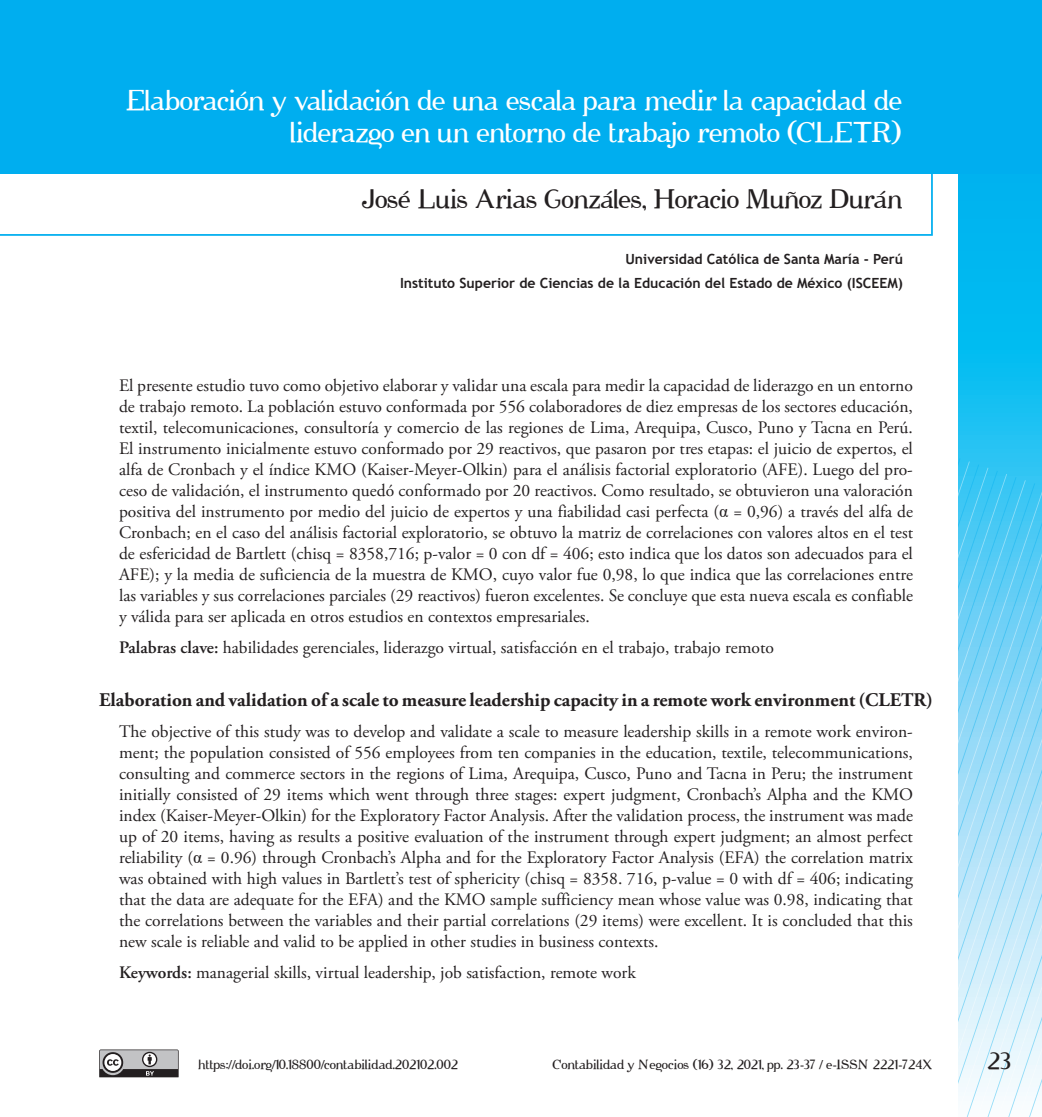
<style>
.page{position:relative;width:1042px;height:1117px;background:#fff}
.page>*{position:absolute;margin:0;border:0;box-sizing:border-box;transform-origin:0 0}
.t1{font:26.25px/31.5px "Cipher";letter-spacing:-.02em;color:#fff;text-align:right}
.t2{font:24.5px "Cipher";letter-spacing:-.015em;color:#231f20}
.t3{font:21.88px "Cipher";color:#231f20}
.t4{font:700 19.25px "Adobe Garamond Pro";color:#231f20}
.t5{font:17.5px/21px "Adobe Garamond Pro";color:#231f20;text-align:justify}
.t6{font:700 14px/24.2px "Trebuchet MS";color:#231f20;text-align:right}
.t7{font:12.25px "Cipher";color:#231f20}
.s1{font-family:"Times New Roman"}
.s2{font-weight:600}
</style>
<div class="page">
<svg style="left:958px;top:174px;width:84px;height:312px;background:#0cbbf1"></svg>
<svg style="left:958px;top:552px;width:84px;height:564px;background:#a4e0f8"></svg>
<svg style="left:968px;top:558px;width:74px;height:558px;background:#abe2f8"></svg>
<div style="left:0;top:0;width:1042px;height:174px;background:#00aeef"></div>
<svg style="left:99px;top:1049px;width:80px;height:28px;background:#8f8e90"></svg>
<svg style="left:0;top:174px;width:933px;height:62px"></svg>
<h1 class="t1" style="left:127px;top:85px;width:777px">Elaboración y validación de una escala para medir la capacidad de liderazgo en un entorno de trabajo remoto (CLETR)</h1>
<h2 class="t2" style="left:362px;top:184px;width:542px">José Luis Arias Gonzáles, Horacio Muñoz Durán</h2>
<p class="t6" style="left:400px;top:246px;width:504px">Universidad Católica de Santa María - Perú<br>Instituto Superior de Ciencias de la Educación del Estado de México (ISCEEM)</p>
<p class="t5" style="left:119px;top:375px;width:795px">El presente estudio tuvo como objetivo elaborar y validar una escala para medir la capacidad de liderazgo en un entorno de trabajo remoto. La población estuvo conformada por 556 colaboradores de diez empresas de los sectores educación, textil, telecomunicaciones, consultoría y comercio de las regiones de Lima, Arequipa, Cusco, Puno y Tacna en Perú.<br>El instrumento inicialmente estuvo conformado por 29 reactivos, que pasaron por tres etapas: el juicio de expertos, el alfa de Cronbach y el índice KMO (Kaiser-Meyer-Olkin) para el análisis factorial exploratorio (AFE). Luego del pro&shy;ceso de validación, el instrumento quedó conformado por 20 reactivos. Como resultado, se obtuvieron una valoración positiva del instrumento por medio del juicio de expertos y una fiabilidad casi perfecta (<span class="s1">α</span> = 0,96) a través del alfa de Cronbach; en el caso del análisis factorial exploratorio, se obtuvo la matriz de correlaciones con valores altos en el test de esfericidad de Bartlett (chisq = 8358,716; p-valor = 0 con df = 406; esto indica que los datos son adecuados para el AFE); y la media de suficiencia de la muestra de KMO, cuyo valor fue 0,98, lo que indica que las correlaciones entre las variables y sus correlaciones parciales (29 reactivos) fueron excelentes. Se concluye que esta nueva escala es confiable y válida para ser aplicada en otros estudios en contextos empresariales.</p>
<p class="t5" style="left:119px;top:637px;width:656px"><span class="s2">Palabras clave:</span> habilidades gerenciales, liderazgo virtual, satisfacción en el trabajo, trabajo remoto</p>
<p class="t4" style="left:99px;top:688px;width:835px">Elaboration and validation of a scale to measure leadership capacity in a remote work environment (CLETR)</p>
<p class="t5" style="left:119px;top:721px;width:795px">The objective of this study was to develop and validate a scale to measure leadership skills in a remote work environ&shy;ment; the population consisted of 556 employees from ten companies in the education, textile, telecommunications, consulting and commerce sectors in the regions of Lima, Arequipa, Cusco, Puno and Tacna in Peru; the instrument initially consisted of 29 items which went through three stages: expert judgment, Cronbach’s Alpha and the KMO index (Kaiser-Meyer-Olkin) for the Exploratory Factor Analysis. After the validation process, the instrument was made up of 20 items, having as results a positive evaluation of the instrument through expert judgment; an almost perfect reliability (<span class="s1">α</span> = 0.96) through Cronbach’s Alpha and for the Exploratory Factor Analysis (EFA) the correlation matrix was obtained with high values in Bartlett’s test of sphericity (chisq = 8358. 716, p-value = 0 with df = 406; indicating that the data are adequate for the EFA) and the KMO sample sufficiency mean whose value was 0.98, indicating that the correlations between the variables and their partial correlations (29 items) were excellent. It is concluded that this new scale is reliable and valid to be applied in other studies in business contexts.</p>
<p class="t5" style="left:119px;top:962px;width:518px"><span class="s2">Keywords:</span> managerial skills, virtual leadership, job satisfaction, remote work</p>
<p class="t7" style="left:198px;top:1057px;width:261px">https://doi.org/10.18800/contabilidad.202102.002</p>
<p class="t7" style="left:553px;top:1057px;width:381px">Contabilidad y Negocios (16) 32, 2021, pp. 23-37 / e-ISSN 2221-724X</p>
<p class="t3" style="left:988px;top:1047px;width:25px">23</p>
</div>
